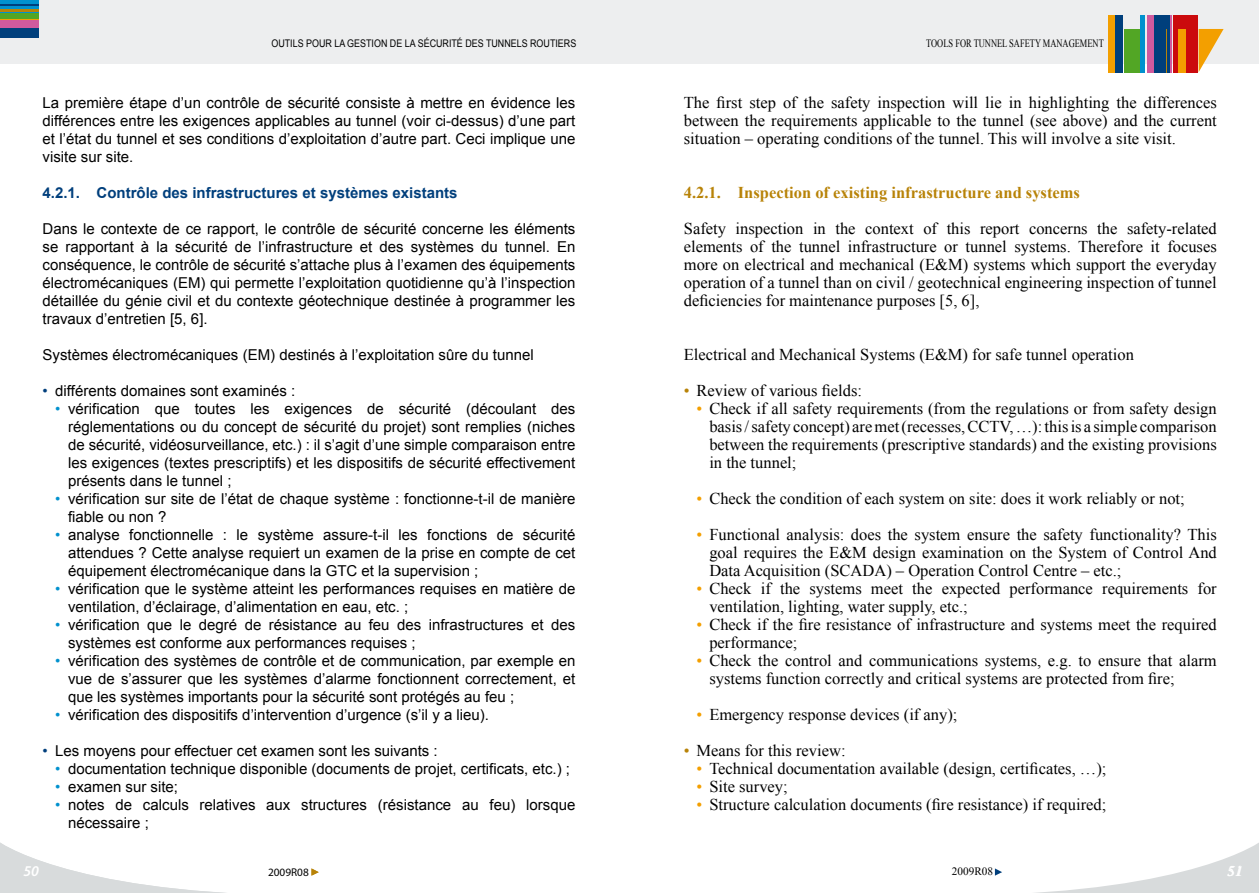
<style>
.page{position:relative;width:1259px;height:893px;background:#fff}
.page>*{position:absolute;margin:0;border:0;box-sizing:border-box;transform-origin:0 0}
.t1{font:16.5px/18px "Times New Roman";color:#000;text-align:justify}
.t2{font:700 16.5px "Times New Roman";color:#b88308}
.t3{font:15px/18px "Arial";color:#000;text-align:justify}
.t4{font:700 15px "Arial";color:#003f7c}
.t5{font:italic 600 15px "Myriad Pro";color:#fff}
.t6{font:italic 600 15px "Warnock Pro";color:#fff}
.t7{font:11.25px "Times New Roman";color:#000;scale:.75 1}
.t8{font:11.25px "Myriad Pro";color:#000}
.t9{font:11.25px "Times New Roman";color:#000}
.t10{font:10.5px "Arial";color:#000;scale:.85 1}
.s1{color:#003f7c}
.s2{color:#0091ce}
.s3{color:#b88308}
.s4{color:#f39f00}
</style>
<div class="page">
<svg style="left:0;top:842px;width:226px;height:51px"></svg>
<svg style="left:311px;top:868px;width:8px;height:8px"></svg>
<svg style="left:994px;top:843px;width:265px;height:50px"></svg>
<div style="left:0;top:0;width:629px;height:63px;background:#edeeef"></div>
<hr style="left:0;top:8px;width:38px;height:1px;background:#cb0a0d">
<div style="left:0;top:0;width:38px;height:8px;background:#0091ce"></div>
<hr style="left:0;top:9px;width:38px;height:3px;background:#b88308">
<div style="left:0;top:12px;width:38px;height:7px;background:#52a625"></div>
<hr style="left:0;top:19px;width:38px;height:2px;background:#f39f00">
<div style="left:0;top:21px;width:38px;height:7px;background:#d15a9e"></div>
<div style="left:0;top:28px;width:38px;height:9px;background:#003f7c"></div>
<hr style="left:0;top:12px;width:38px;height:1px;background:#0091ce">
<hr style="left:0;top:4px;width:38px;height:2px;background:#003f7c">
<div style="left:629px;top:0;width:630px;height:63px;background:#edeeef"></div>
<div style="left:1107px;top:15px;width:7px;height:57px;background:#f39f00"></div>
<div style="left:1115px;top:15px;width:7px;height:57px;background:#003f7c"></div>
<div style="left:1123px;top:29px;width:16px;height:43px;background:#52a625"></div>
<hr style="left:1140px;top:15px;width:4px;height:57px;background:#0091ce">
<svg style="left:1198px;top:29px;width:25px;height:43px"></svg>
<div style="left:1173px;top:15px;width:24px;height:57px;background:#cb0a0d"></div>
<div style="left:1147px;top:15px;width:25px;height:57px;background:#d15a9e"></div>
<div style="left:1154px;top:15px;width:16px;height:57px;background:#003f7c"></div>
<div style="left:1178px;top:29px;width:7px;height:43px;background:#f39f00"></div>
<hr style="left:1166px;top:29px;width:1px;height:43px;background:#b88308">
<p class="t10" style="left:271px;top:36px;width:360px">OUTILS POUR LA GESTION DE LA SéCURITé DES TUNNELS ROUTIERS</p>
<p class="t7" style="left:926px;top:35px;width:238px">TOOLS FOR TUNNEL SAFETY MANAGEMENT</p>
<p class="t3" style="left:43px;top:94px;width:534px">La première étape d’un contrôle de sécurité consiste à mettre en évidence les différences entre les exigences applicables au tunnel (voir ci-dessus) d’une part et l’état du tunnel et ses conditions d’exploitation d’autre part. Ceci implique une visite sur site.</p>
<p class="t4" style="left:43px;top:183px;width:416px">4.2.1. Contrôle des infrastructures et systèmes existants</p>
<p class="t3" style="left:43px;top:220px;width:534px">Dans le contexte de ce rapport, le contrôle de sécurité concerne les éléments se rapportant à la sécurité de l’infrastructure et des systèmes du tunnel. En conséquence, le contrôle de sécurité s’attache plus à l’examen des équipements électromécaniques (EM) qui permette l’exploitation quotidienne qu’à l’inspection détaillée du génie civil et du contexte géotechnique destinée à programmer les travaux d’entretien [5, 6].</p>
<p class="t3" style="left:43px;top:346px;width:493px">Systèmes électromécaniques (EM) destinés à l’exploitation sûre du tunnel</p>
<p class="t3" style="left:43px;top:382px;width:254px"><span class="s1">•</span> différents domaines sont examinés :</p>
<p class="t3" style="left:68px;top:400px;width:509px;text-indent:-13px"><span class="s2">•</span> vérification que toutes les exigences de sécurité (découlant des réglementations ou du concept de sécurité du projet) sont remplies (niches de sécurité, vidéosurveillance, etc.) : il s’agit d’une simple comparaison entre les exigences (textes prescriptifs) et les dispositifs de sécurité effectivement présents dans le tunnel ;</p>
<p class="t3" style="left:68px;top:490px;width:509px;text-indent:-13px"><span class="s2">•</span> vérification sur site de l’état de chaque système : fonctionne-t-il de manière fiable ou non ?</p>
<p class="t3" style="left:68px;top:526px;width:509px;text-indent:-13px"><span class="s2">•</span> analyse fonctionnelle : le système assure-t-il les fonctions de sécurité attendues ? Cette analyse requiert un examen de la prise en compte de cet équipement électromécanique dans la GTC et la supervision ;</p>
<p class="t3" style="left:68px;top:580px;width:509px;text-indent:-13px"><span class="s2">•</span> vérification que le système atteint les performances requises en matière de ventilation, d’éclairage, d’alimentation en eau, etc. ;</p>
<p class="t3" style="left:68px;top:616px;width:509px;text-indent:-13px"><span class="s2">•</span> vérification que le degré de résistance au feu des infrastructures et des systèmes est conforme aux performances requises ;</p>
<p class="t3" style="left:68px;top:652px;width:509px;text-indent:-13px"><span class="s2">•</span> vérification des systèmes de contrôle et de communication, par exemple en vue de s’assurer que les systèmes d’alarme fonctionnent correctement, et que les systèmes importants pour la sécurité sont protégés au feu ;</p>
<p class="t3" style="left:55px;top:706px;width:435px"><span class="s2">•</span> vérification des dispositifs d’intervention d’urgence (s’il y a lieu).</p>
<p class="t3" style="left:43px;top:742px;width:397px"><span class="s1">•</span> Les moyens pour effectuer cet examen sont les suivants :</p>
<p class="t3" style="left:55px;top:760px;width:516px"><span class="s2">•</span> documentation technique disponible (documents de projet, certificats, etc.) ;</p>
<p class="t3" style="left:55px;top:778px;width:124px"><span class="s2">•</span> examen sur site;</p>
<p class="t3" style="left:68px;top:796px;width:509px;text-indent:-13px"><span class="s2">•</span> notes de calculs relatives aux structures (résistance au feu) lorsque nécessaire ;</p>
<p class="t1" style="left:684px;top:93px;width:534px">The first step of the safety inspection will lie in highlighting the differences between the requirements applicable to the tunnel (see above) and the current situation – operating conditions of the tunnel. This will involve a site visit.</p>
<p class="t2" style="left:684px;top:181px;width:398px">4.2.1. Inspection of existing infrastructure and systems</p>
<p class="t1" style="left:684px;top:219px;width:534px">Safety inspection in the context of this report concerns the safety-related elements of the tunnel infrastructure or tunnel systems. Therefore it focuses more on electrical and mechanical (E&amp;M) systems which support the everyday operation of a tunnel than on civil / geotechnical engineering inspection of tunnel deficiencies for maintenance purposes [5, 6],</p>
<p class="t1" style="left:684px;top:345px;width:451px">Electrical and Mechanical Systems (E&amp;M) for safe tunnel operation</p>
<p class="t1" style="left:684px;top:381px;width:180px"><span class="s3">•</span> Review of various fields:</p>
<p class="t1" style="left:709px;top:399px;width:509px;text-indent:-13px"><span class="s4">•</span> Check if all safety requirements (from the regulations or from safety design basis / safety concept) are met (recesses, CCTV, …): this is a simple comparison between the requirements (prescriptive standards) and the existing provisions in the tunnel;</p>
<p class="t1" style="left:696px;top:489px;width:490px"><span class="s4">•</span> Check the condition of each system on site: does it work reliably or not;</p>
<p class="t1" style="left:709px;top:525px;width:509px;text-indent:-13px"><span class="s4">•</span> Functional analysis: does the system ensure the safety functionality? This goal requires the E&amp;M design examination on the System of Control And Data Acquisition (SCADA) – Operation Control Centre – etc.;</p>
<p class="t1" style="left:709px;top:579px;width:509px;text-indent:-13px"><span class="s4">•</span> Check if the systems meet the expected performance requirements for ventilation, lighting, water supply, etc.;</p>
<p class="t1" style="left:709px;top:615px;width:509px;text-indent:-13px"><span class="s4">•</span> Check if the fire resistance of infrastructure and systems meet the required performance;</p>
<p class="t1" style="left:709px;top:651px;width:509px;text-indent:-13px"><span class="s4">•</span> Check the control and communications systems, e.g. to ensure that alarm systems function correctly and critical systems are protected from fire;</p>
<p class="t1" style="left:696px;top:705px;width:262px"><span class="s4">•</span> Emergency response devices (if any);</p>
<p class="t1" style="left:684px;top:741px;width:163px"><span class="s3">•</span> Means for this review:</p>
<p class="t1" style="left:696px;top:759px;width:411px"><span class="s4">•</span> Technical documentation available (design, certificates, …);</p>
<p class="t1" style="left:696px;top:777px;width:93px"><span class="s4">•</span> Site survey;</p>
<p class="t1" style="left:696px;top:795px;width:411px"><span class="s4">•</span> Structure calculation documents (fire resistance) if required;</p>
<p class="t5" style="left:23px;top:861px;width:17px">50</p>
<p class="t8" style="left:268px;top:865px;width:42px">2009R08</p>
<p class="t9" style="left:952px;top:864px;width:43px">2009R08</p>
<p class="t6" style="left:1227px;top:862px;width:17px">51</p>
</div>
